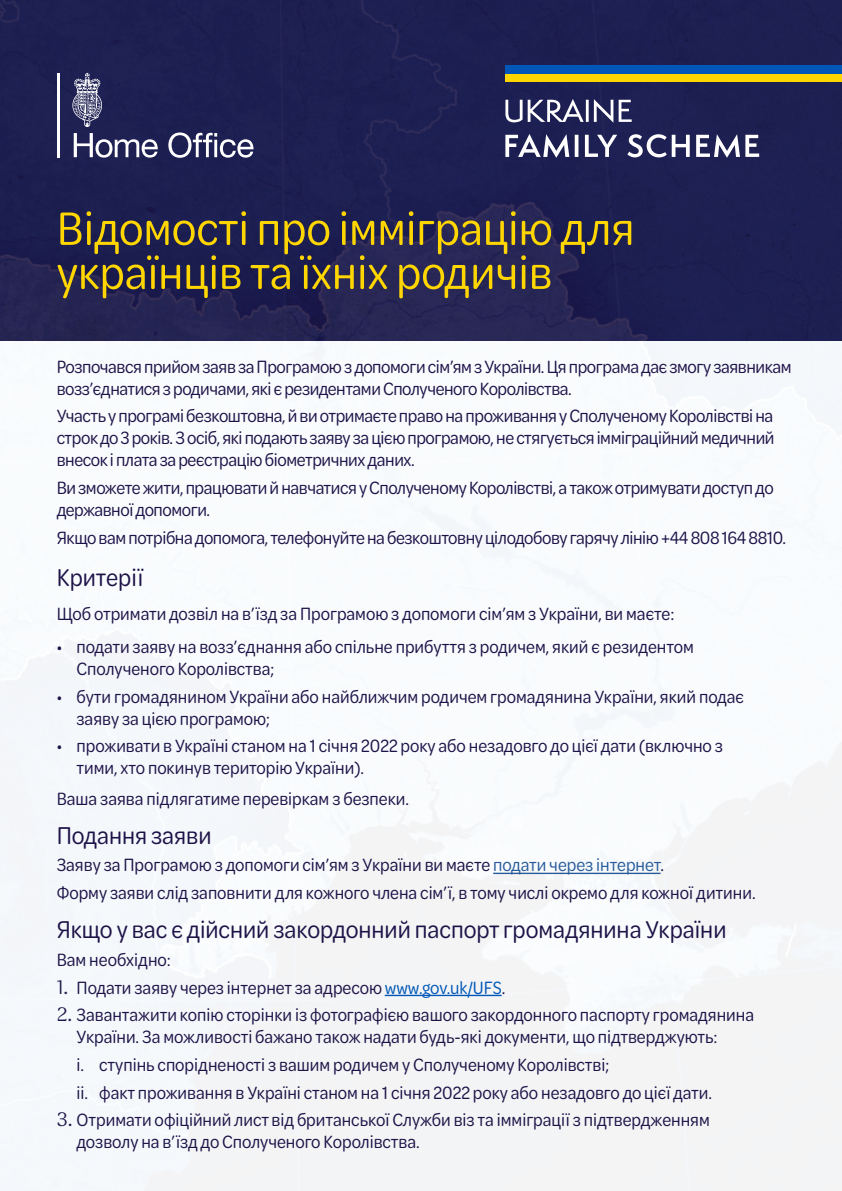
<style>
.page{position:relative;width:842px;height:1191px;background:#fff}
.page>*{position:absolute;margin:0;border:0;box-sizing:border-box;transform-origin:0 0}
.t1{font:50px/44px "Omnes Cyrillic Cnd";color:#ffd600}
.t2{font:26px "Omnes Cyrillic Cnd";color:#1e1348}
.t3{font:19px/22px "Omnes Cyrillic Cnd";color:#1e1348}
.t4{font:19px/22px "Omnes Cyrillic Cnd";letter-spacing:-.02em;color:#1e1348}
.s1{color:#275b9b}
.s2{font-family:"P22 Mackinac Pro"}
.s3{color:#0057b8}
</style>
<div class="page">
<img style="left:0;top:340px;width:842px;height:851px">
<img style="left:0;top:0;width:842px;height:340px">
<hr style="left:57px;top:73px;width:3px;height:84px;background:#fff">
<svg style="left:74px;top:133px;width:84px;height:25px"></svg>
<svg style="left:168px;top:132px;width:85px;height:26px"></svg>
<svg style="left:72px;top:73px;width:30px;height:54px;background:#67688a"></svg>
<div style="left:505px;top:73px;width:337px;height:9px;background:#ffd600"></div>
<div style="left:505px;top:65px;width:337px;height:8px;background:#0057b8"></div>
<svg style="left:505px;top:134px;width:254px;height:24px"></svg>
<svg style="left:505px;top:99px;width:127px;height:24px"></svg>
<hr style="left:493px;top:872px;width:167px;height:2px;background:#275b9b">
<hr style="left:385px;top:994px;width:117px;height:2px;background:#0057b8">
<h1 class="t1" style="left:57px;top:207px;width:579px">Відомості про імміграцію для українців та їхніх родичів</h1>
<p class="t4" style="left:57px;top:355px;width:736px">Розпочався прийом заяв за Програмою з допомоги сім’ям з України. Ця програма дає змогу заявникам возз’єднатися з родичами, які є резидентами Сполученого Королівства.</p>
<p class="t3" style="left:57px;top:405px;width:719px;text-align:justify">Участь у програмі безкоштовна, й ви отримаєте право на проживання у Сполученому Королівстві на строк до 3 років. З осіб, які подають заяву за цією програмою, не стягується імміграційний медичний внесок і плата за реєстрацію біометричних даних.</p>
<p class="t4" style="left:57px;top:477px;width:718px">Ви зможете жити, працювати й навчатися у Сполученому Королівстві, а також отримувати доступ до державної допомоги.</p>
<p class="t4" style="left:57px;top:526px;width:731px">Якщо вам потрібна допомога, телефонуйте на безкоштовну цілодобову гарячу лінію +44 808 164 8810.</p>
<h2 class="t2" style="left:57px;top:564px;width:88px">Критерії</h2>
<p class="t3" style="left:57px;top:602px;width:619px">Щоб отримати дозвіл на в’їзд за Програмою з допомоги сім’ям з України, ви маєте:</p>
<p class="t3" style="left:77px;top:635px;width:619px;text-indent:-20px">• подати заяву на возз’єднання або спільне прибуття з родичем, який є резидентом<br>Сполученого Королівства;</p>
<p class="t3" style="left:77px;top:685px;width:669px;text-indent:-20px">• бути громадянином України або найближчим родичем громадянина України, який подає заяву за цією програмою;</p>
<p class="t3" style="left:77px;top:735px;width:648px;text-indent:-20px">• проживати в Україні станом на 1 січня 2022 року або незадовго до цієї дати (включно з тими, хто покинув територію України).</p>
<p class="t3" style="left:57px;top:787px;width:354px">Ваша заява підлягатиме перевіркам з безпеки.</p>
<h2 class="t2" style="left:57px;top:821px;width:156px">Подання заяви</h2>
<p class="t3" style="left:57px;top:851px;width:700px;line-height:27.6px">Заяву за Програмою з допомоги сім’ям з України ви маєте <span class="s1">подати через інтернет</span>.<br>Форму заяви слід заповнити для кожного члена сім’ї, в тому числі окремо для кожної дитини.</p>
<h2 class="t2" style="left:57px;top:916px;width:671px">Якщо у вас є дійсний закордонний паспорт громадянина України</h2>
<p class="t3" style="left:57px;top:948px;width:116px">Вам необхідно:</p>
<p class="t3" style="left:57px;top:976px;width:450px"><span class="s2">1.</span> Подати заяву через інтернет за адресою <span class="s3">www.gov.uk/UFS</span>.</p>
<p class="t3" style="left:77px;top:1004px;width:679px;text-indent:-20px"><span class="s2">2.</span> Завантажити копію сторінки із фотографією вашого закордонного паспорту громадянина<br>України. За можливості бажано також надати будь-які документи, що підтверджують:</p>
<p class="t3" style="left:77px;top:1051px;width:637px;line-height:27.6px">i. ступінь спорідненості з вашим родичем у Сполученому Королівстві;<br>ii. факт проживання в Україні станом на 1 січня 2022 року або незадовго до цієї дати.</p>
<p class="t3" style="left:77px;top:1109px;width:635px;text-indent:-20px"><span class="s2">3.</span> Отримати офіційний лист від британської Служби віз та імміграції з підтвердженням дозволу на в’їзд до Сполученого Королівства.</p>
</div>
